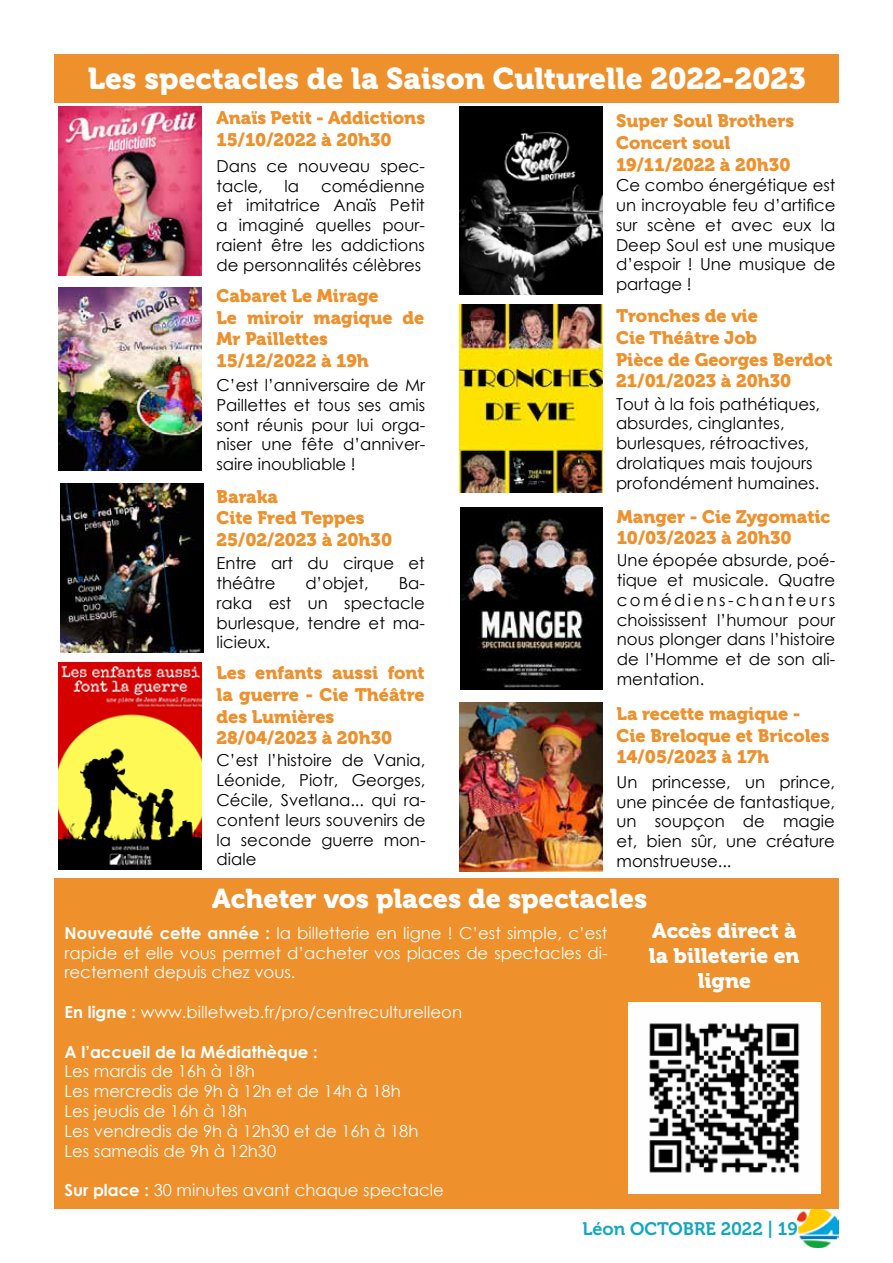
<style>
.page{position:relative;width:893px;height:1263px;background:#fff}
.page>*{position:absolute;margin:0;border:0;box-sizing:border-box;transform-origin:0 0}
.t1{font:30px "Museo 900";color:#fff}
.t2{font:27px "Museo 900";color:#fff}
.t3{font:21px/25.2px "Museo 900";color:#fff;text-align:center}
.t4{font:18px/21.6px "Museo 900";color:#ee902c}
.t5{font:18px "Museo 700";color:#11a7c0}
.t6{font:16.5px/19.8px "Century Gothic";color:#020203;text-align:justify}
.t7{font:16.5px/19.8px "Century Gothic";color:#fff;text-align:justify}
.t8{font:700 16.5px "Century Gothic";color:#fff}
.s1{font-weight:700}
</style>
<div class="page">
<img style="left:798px;top:1209px;width:41px;height:38px">
<div style="left:55px;top:54px;width:784px;height:49px;background:#ee902c"></div>
<div style="left:55px;top:878px;width:784px;height:331px;background:#ee902c"></div>
<img style="left:629px;top:1002px;width:191px;height:191px">
<img style="left:59px;top:107px;width:143px;height:168px">
<img style="left:59px;top:287px;width:143px;height:184px">
<img style="left:60px;top:483px;width:144px;height:170px">
<img style="left:59px;top:663px;width:143px;height:207px">
<img style="left:459px;top:107px;width:143px;height:187px">
<img style="left:459px;top:305px;width:143px;height:187px">
<img style="left:459px;top:702px;width:143px;height:169px">
<img style="left:460px;top:508px;width:142px;height:181px">
<h1 class="t1" style="left:88px;top:62px;width:719px">Les spectacles de la Saison Culturelle 2022-2023</h1>
<p class="t4" style="left:616px;top:110px;width:180px">Super Soul Brothers<br>Concert soul<br>19/11/2022 à 20h30</p>
<p class="t6" style="left:616px;top:175px;width:221px">Ce combo énergétique est un incroyable feu d’artifice sur scène et avec eux la Deep Soul est une musique d’espoir ! Une musique de partage !</p>
<p class="t4" style="left:216px;top:107px;width:210px">Anaïs Petit - Addictions<br>15/10/2022 à 20h30</p>
<p class="t6" style="left:216px;top:156px;width:210px">Dans ce nouveau spec&shy;tacle,</p>
<p class="t6" style="left:216px;top:176px;width:210px;text-indent:105px">comédienne et imitatrice Anaïs Petit a imaginé quelles pour&shy;raient être les addictions de personnalités célèbres</p>
<p class="t4" style="left:216px;top:285px;width:209px">Cabaret Le Mirage<br>Le miroir magique de<br>Mr Paillettes<br>15/12/2022 à 19h</p>
<p class="t6" style="left:216px;top:375px;width:210px">C’est l’anniversaire de Mr Paillettes et tous ses amis sont réunis pour lui orga&shy;niser une fête d’anniver&shy;saire inoubliable !</p>
<p class="t6" style="left:285px;top:176px;width:16px">la</p>
<p class="t4" style="left:616px;top:306px;width:218px">Tronches de vie<br>Cie Théâtre Job<br>Pièce de Georges Berdot<br>21/01/2023 à 20h30</p>
<p class="t6" style="left:616px;top:393px;width:206px;text-align:left">Tout à la fois pathétiques, absurdes, cinglantes, burlesques, rétroactives, drolatiques mais toujours profondément humaines.</p>
<p class="t4" style="left:216px;top:486px;width:177px">Baraka<br>Cite Fred Teppes<br>25/02/2023 à 20h30</p>
<p class="t6" style="left:216px;top:553px;width:210px">Entre art du cirque et théâtre</p>
<p class="t4" style="left:617px;top:506px;width:215px">Manger - Cie Zygomatic<br>10/03/2023 à 20h30</p>
<p class="t6" style="left:617px;top:550px;width:220px">Une épopée absurde, poé&shy;tique et musicale. Quatre comédiens-chanteurs choississent l’humour pour nous plonger dans l’histoire de l’Homme et de son ali&shy;mentation.</p>
<p class="t6" style="left:305px;top:573px;width:65px">d’objet,</p>
<p class="t6" style="left:216px;top:573px;width:210px;text-indent:182px">Ba&shy;raka est un spectacle burlesque, tendre et ma&shy;licieux.</p>
<p class="t4" style="left:216px;top:662px;width:210px">Les enfants aussi font la guerre - Cie Théâtre des Lumières<br>28/04/2023 à 20h30</p>
<p class="t6" style="left:216px;top:750px;width:210px">C’est l’histoire de Vania, Léonide, Piotr, Georges, Cécile, Svetlana... qui ra&shy;content leurs souvenirs de la seconde guerre mon&shy;diale</p>
<p class="t4" style="left:617px;top:703px;width:215px">La recette magique -<br>Cie Breloque et Bricoles<br>14/05/2023 à 17h</p>
<p class="t6" style="left:617px;top:772px;width:220px">Un princesse, un prince, une pincée de fantastique, un soupçon de magie et, bien sûr, une créature monstrueuse...</p>
<h2 class="t2" style="left:212px;top:884px;width:436px">Acheter vos places de spectacles</h2>
<p class="t7" style="left:65px;top:923px;width:544px"><span class="s1">Nouveauté cette année :</span> la billetterie en ligne ! C’est simple, c’est rapide et elle vous permet d’acheter vos places de spectacles di&shy;rectement depuis chez vous.</p>
<p class="t7" style="left:65px;top:1002px;width:399px"><span class="s1">En ligne :</span> www.billetweb.fr/pro/centreculturelleon</p>
<p class="t8" style="left:65px;top:1039px;width:255px">A l’accueil de la Médiathèque :</p>
<p class="t7" style="left:65px;top:1061px;width:355px;text-align:left">Les mardis de 16h à 18h<br>Les mercredis de 9h à 12h et de 14h à 18h<br>Les jeudis de 16h à 18h<br>Les vendredis de 9h à 12h30 et de 16h à 18h<br>Les samedis de 9h à 12h30</p>
<p class="t7" style="left:65px;top:1180px;width:381px"><span class="s1">Sur place :</span> 30 minutes avant chaque spectacle</p>
<p class="t3" style="left:649px;top:918px;width:152px">Accès direct à la billeterie en ligne</p>
<p class="t5" style="left:583px;top:1218px;width:217px">Léon OCTOBRE 2022 | 19</p>
</div>
